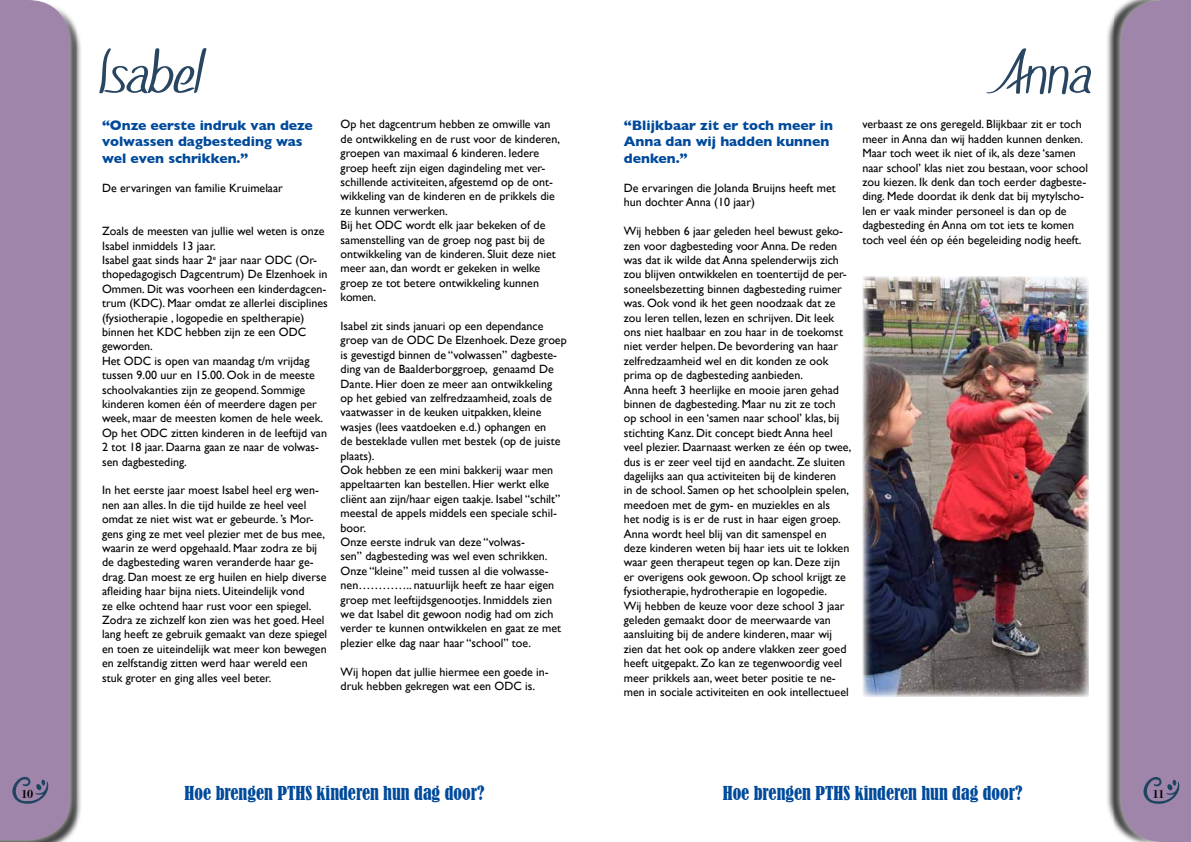
<style>
.page{position:relative;width:1191px;height:842px;background:#fff}
.page>*{position:absolute;margin:0;border:0;box-sizing:border-box;transform-origin:0 0}
.t1{font:69.7px "SF Foxboro Script";color:#284561}
.t2{font:condensed 18px "Bernard";color:#004a9b}
.t3{font:700 14px/16.8px "Gill Sans";color:#004a9b}
.t4{font:13px "Modern";color:#000}
.t5{font:12px/14.4px "Gill Sans";color:#000}
</style>
<div class="page">
<img style="left:77px;top:31px;width:4px;height:794px">
<img style="left:0;top:18px;width:77px;height:824px">
<div style="left:0;top:0;width:70px;height:840px;background:#a085ab"></div>
<svg style="left:12px;top:777px;width:37px;height:27px"></svg>
<img style="left:1107px;top:7px;width:13px;height:826px">
<div style="left:1120px;top:0;width:71px;height:842px;background:#a085ab"></div>
<svg style="left:1143px;top:777px;width:37px;height:27px"></svg>
<img style="left:862px;top:276px;width:227px;height:420px">
<h1 class="t1" style="left:96px;top:34px;width:106px">Isabel</h1>
<h1 class="t1" style="left:997px;top:34px;width:93px">Anna</h1>
<p class="t3" style="left:102px;top:116px;width:212px">“Onze eerste indruk van deze volwassen dagbesteding was wel even schrikken.”</p>
<p class="t5" style="left:102px;top:181px;width:182px">De ervaringen van familie Kruimelaar</p>
<p class="t5" style="left:102px;top:224px;width:227px">Zoals de meesten van jullie wel weten is onze Isabel inmiddels 13 jaar.<br>Isabel gaat sinds haar 2<sup>e</sup> jaar naar ODC (Or&shy;thopedagogisch Dagcentrum) De Elzenhoek in Ommen. Dit was voorheen een kinderdagcen&shy;trum (KDC). Maar omdat ze allerlei disciplines (fysiotherapie , logopedie en speltherapie) binnen het KDC hebben zijn ze een ODC geworden.<br>Het ODC is open van maandag t/m vrijdag tussen 9.00 uur en 15.00. Ook in de meeste schoolvakanties zijn ze geopend. Sommige kinderen komen één of meerdere dagen per week, maar de meesten komen de hele week.<br>Op het ODC zitten kinderen in de leeftijd van 2 tot 18 jaar. Daarna gaan ze naar de volwas&shy;sen dagbesteding.</p>
<p class="t5" style="left:102px;top:483px;width:227px">In het eerste jaar moest Isabel heel erg wen&shy;nen aan alles. In die tijd huilde ze heel veel omdat ze niet wist wat er gebeurde. ’s Mor&shy;gens ging ze met veel plezier met de bus mee, waarin ze werd opgehaald. Maar zodra ze bij de dagbesteding waren veranderde haar ge&shy;drag. Dan moest ze erg huilen en hielp diverse afleiding haar bijna niets. Uiteindelijk vond<br>ze elke ochtend haar rust voor een spiegel.<br>Zodra ze zichzelf kon zien was het goed. Heel lang heeft ze gebruik gemaakt van deze spiegel en toen ze uiteindelijk wat meer kon bewegen en zelfstandig zitten werd haar wereld een stuk groter en ging alles veel beter.</p>
<p class="t5" style="left:340px;top:117px;width:221px">Op het dagcentrum hebben ze omwille van de ontwikkeling en de rust voor de kinderen, groepen van maximaal 6 kinderen. Iedere groep heeft zijn eigen dagindeling met ver&shy;schillende activiteiten, afgestemd op de ont&shy;wikkeling van de kinderen en de prikkels die ze kunnen verwerken.<br>Bij het ODC wordt elk jaar bekeken of de samenstelling van de groep nog past bij de ontwikkeling van de kinderen. Sluit deze niet meer aan, dan wordt er gekeken in welke groep ze tot betere ontwikkeling kunnen komen.</p>
<p class="t5" style="left:340px;top:319px;width:228px">Isabel zit sinds januari op een dependance groep van de ODC De Elzenhoek. Deze groep is gevestigd binnen de “volwassen” dagbeste&shy;ding van de Baalderborggroep, genaamd De Dante. Hier doen ze meer aan ontwikkeling op het gebied van zelfredzaamheid, zoals de vaatwasser in de keuken uitpakken, kleine wasjes (lees vaatdoeken e.d.) ophangen en<br>de besteklade vullen met bestek (op de juiste plaats).<br>Ook hebben ze een mini bakkerij waar men appeltaarten kan bestellen. Hier werkt elke cliënt aan zijn/haar eigen taakje. Isabel “schilt” meestal de appels middels een speciale schil&shy;boor.<br>Onze eerste indruk van deze “volwas-<br>sen” dagbesteding was wel even schrikken.<br>Onze “kleine” meid tussen al die volwasse&shy;nen………….. natuurlijk heeft ze haar eigen groep met leeftijdsgenootjes. Inmiddels zien we dat Isabel dit gewoon nodig had om zich verder te kunnen ontwikkelen en gaat ze met plezier elke dag naar haar “school” toe.</p>
<p class="t5" style="left:340px;top:664px;width:210px">Wij hopen dat jullie hiermee een goede in&shy;druk hebben gekregen wat een ODC is.</p>
<p class="t3" style="left:624px;top:116px;width:211px">“Blijkbaar zit er toch meer in<br>Anna dan wij hadden kunnen denken.”</p>
<p class="t5" style="left:624px;top:181px;width:213px">De ervaringen die Jolanda Bruijns heeft met hun dochter Anna (10 jaar)</p>
<p class="t5" style="left:624px;top:224px;width:229px">Wij hebben 6 jaar geleden heel bewust geko&shy;zen voor dagbesteding voor Anna. De reden was dat ik wilde dat Anna spelenderwijs zich zou blijven ontwikkelen en toentertijd de per&shy;soneelsbezetting binnen dagbesteding ruimer was. Ook vond ik het geen noodzaak dat ze zou leren tellen, lezen en schrijven. Dit leek ons niet haalbaar en zou haar in de toekomst niet verder helpen. De bevordering van haar zelfredzaamheid wel en dit konden ze ook prima op de dagbesteding aanbieden.<br>Anna heeft 3 heerlijke en mooie jaren gehad binnen de dagbesteding. Maar nu zit ze toch<br>op school in een ‘samen naar school’ klas, bij stichting Kanz. Dit concept biedt Anna heel veel plezier. Daarnaast werken ze één op twee, dus is er zeer veel tijd en aandacht. Ze sluiten dagelijks aan qua activiteiten bij de kinderen<br>in de school. Samen op het schoolplein spelen, meedoen met de gym- en muziekles en als<br>het nodig is is er de rust in haar eigen groep.<br>Anna wordt heel blij van dit samenspel en deze kinderen weten bij haar iets uit te lokken waar geen therapeut tegen op kan. Deze zijn er overigens ook gewoon. Op school krijgt ze fysiotherapie, hydrotherapie en logopedie.<br>Wij hebben de keuze voor deze school 3 jaar geleden gemaakt door de meerwaarde van aansluiting bij de andere kinderen, maar wij zien dat het ook op andere vlakken zeer goed heeft uitgepakt. Zo kan ze tegenwoordig veel meer prikkels aan, weet beter positie te ne&shy;men in sociale activiteiten en ook intellectueel</p>
<p class="t5" style="left:862px;top:117px;width:227px">verbaast ze ons geregeld. Blijkbaar zit er toch meer in Anna dan wij hadden kunnen denken.<br>Maar toch weet ik niet of ik, als deze ‘samen naar school’ klas niet zou bestaan, voor school zou kiezen. Ik denk dan toch eerder dagbeste&shy;ding. Mede doordat ik denk dat bij mytylscho&shy;len er vaak minder personeel is dan op de dagbesteding én Anna om tot iets te komen toch veel één op één begeleiding nodig heeft.</p>
<h2 class="t2" style="left:185px;top:782px;width:301px">Hoe brengen PTHS kinderen hun dag door?</h2>
<h2 class="t2" style="left:722px;top:782px;width:301px">Hoe brengen PTHS kinderen hun dag door?</h2>
<p class="t4" style="left:21px;top:788px;width:13px">10</p>
<p class="t4" style="left:1152px;top:788px;width:13px">11</p>
</div>
